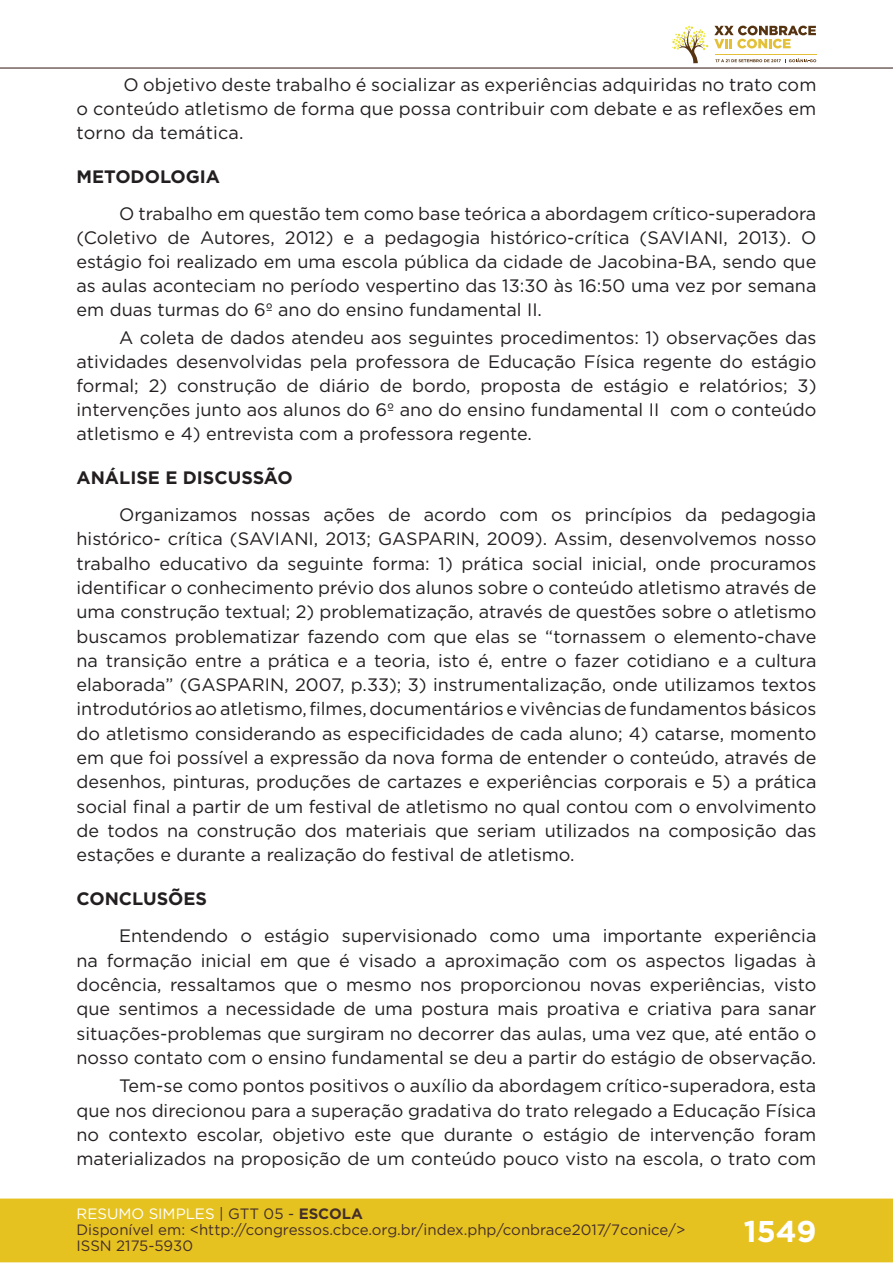
<style>
.page{position:relative;width:893px;height:1263px;background:#fff}
.page>*{position:absolute;margin:0;border:0;box-sizing:border-box;transform-origin:0 0}
.t1{font:700 30px "Gotham";color:#fff}
.t2{font:18px/24.3px "Gotham";color:#231f20;text-align:justify}
.t3{font:700 18px "Gotham";color:#231f20}
.t4{font:15px/16px "Gotham";color:#462f2a}
.s1{color:#fff}
.s2{color:#442f2a}
.s3{font-weight:700;color:#442f2a}
</style>
<div class="page">
<div style="left:0;top:1198px;width:893px;height:64px;background:#e6c221;border:2px solid #e6c221"></div>
<hr style="left:0;top:67px;width:893px;height:2px;background:#442f2a">
<svg style="left:672px;top:26px;width:144px;height:37px"></svg>
<hr style="left:0;top:0;width:1px;height:150px;background:#fff">
<p class="t2" style="left:77px;top:72px;width:741px;text-indent:47px">O objetivo deste trabalho é socializar as experiências adquiridas no trato com o conteúdo atletismo de forma que possa contribuir com debate e as reflexões em torno da temática.</p>
<p class="t3" style="left:77px;top:165px;width:145px">METODOLOGIA</p>
<p class="t2" style="left:77px;top:201px;width:741px;text-indent:43px">O trabalho em questão tem como base teórica a abordagem crítico-superadora (Coletivo de Autores, 2012) e a pedagogia histórico-crítica (SAVIANI, 2013). O estágio foi realizado em uma escola pública da cidade de Jacobina-BA, sendo que as aulas aconteciam no período vespertino das 13:30 às 16:50 uma vez por semana em duas turmas do 6º ano do ensino fundamental II.</p>
<p class="t2" style="left:77px;top:325px;width:741px;text-indent:43px">A coleta de dados atendeu aos seguintes procedimentos: 1) observações das atividades desenvolvidas pela professora de Educação Física regente do estágio formal; 2) construção de diário de bordo, proposta de estágio e relatórios; 3) intervenções junto aos alunos do 6º ano do ensino fundamental II com o conteúdo atletismo e 4) entrevista com a professora regente.</p>
<p class="t3" style="left:77px;top:466px;width:218px">ANÁLISE E DISCUSSÃO</p>
<p class="t2" style="left:77px;top:502px;width:741px;text-indent:43px">Organizamos nossas ações de acordo com os princípios da pedagogia histórico- crítica (SAVIANI, 2013; GASPARIN, 2009). Assim, desenvolvemos nosso trabalho educativo da seguinte forma: 1) prática social inicial, onde procuramos identificar o conhecimento prévio dos alunos sobre o conteúdo atletismo através de uma construção textual; 2) problematização, através de questões sobre o atletismo buscamos problematizar fazendo com que elas se “tornassem o elemento-chave na transição entre a prática e a teoria, isto é, entre o fazer cotidiano e a cultura elaborada” (GASPARIN, 2007, p.33); 3) instrumentalização, onde utilizamos textos introdutórios ao atletismo, filmes, documentários e vivências de fundamentos básicos do atletismo considerando as especificidades de cada aluno; 4) catarse, momento em que foi possível a expressão da nova forma de entender o conteúdo, através de desenhos, pinturas, produções de cartazes e experiências corporais e 5) a prática social final a partir de um festival de atletismo no qual contou com o envolvimento de todos na construção dos materiais que seriam utilizados na composição das estações e durante a realização do festival de atletismo.</p>
<p class="t3" style="left:77px;top:887px;width:132px">CONCLUSÕES</p>
<p class="t2" style="left:77px;top:923px;width:741px;text-indent:43px">Entendendo o estágio supervisionado como uma importante experiência na formação inicial em que é visado a aproximação com os aspectos ligadas à docência, ressaltamos que o mesmo nos proporcionou novas experiências, visto que sentimos a necessidade de uma postura mais proativa e criativa para sanar situações-problemas que surgiram no decorrer das aulas, uma vez que, até então o nosso contato com o ensino fundamental se deu a partir do estágio de observação.</p>
<p class="t2" style="left:77px;top:1073px;width:741px;text-indent:43px">Tem-se como pontos positivos o auxílio da abordagem crítico-superadora, esta que nos direcionou para a superação gradativa do trato relegado a Educação Física no contexto escolar, objetivo este que durante o estágio de intervenção foram materializados na proposição de um conteúdo pouco visto na escola, o trato com</p>
<p class="t4" style="left:77px;top:1205px;width:610px"><span class="s1">RESUMO SIMPLES</span> <span class="s2">| GTT 05 -</span> <span class="s3">ESCOLA<br></span>Disponível em: &lt;http://congressos.cbce.org.br/index.php/conbrace2017/7conice/&gt;<br>ISSN 2175-5930</p>
<h1 class="t1" style="left:744px;top:1212px;width:74px">1549</h1>
</div>
